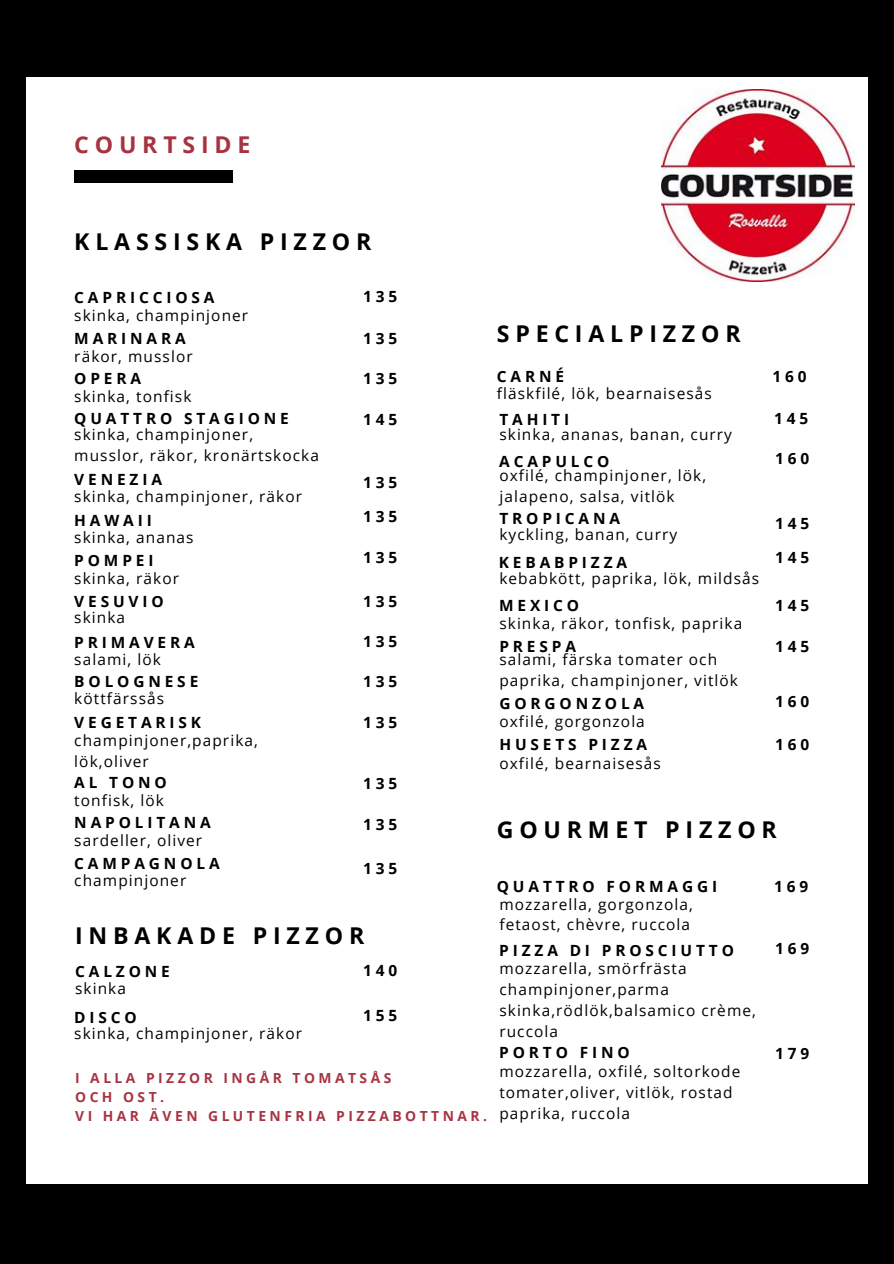
<style>
.page{position:relative;width:894px;height:1264px;background:#fff}
.page>*{position:absolute;margin:0;border:0;box-sizing:border-box;transform-origin:0 0}
.t1{font:700 23.1px "Open Sans";letter-spacing:.25em;color:#000}
.t2{font:700 23.1px "Open Sans";letter-spacing:.25em;color:#a73342}
.t3{font:15.45px/20.9px "Open Sans";letter-spacing:.07em;color:#000}
.t4{font:700 15.45px "Open Sans";letter-spacing:.25em;color:#000}
.t5{font:700 13.8px "Open Sans";letter-spacing:.25em;color:#a73342}
</style>
<div class="page">
<div style="left:0;top:0;width:893px;height:1263px;background:#000"></div>
<div style="left:26px;top:77px;width:840px;height:1106px;background:#fff"></div>
<div style="left:74px;top:170px;width:159px;height:12px;background:#000"></div>
<img style="left:661px;top:89px;width:193px;height:193px">
<p class="t2" style="left:74px;top:128px;width:177px">COURTSIDE</p>
<p class="t1" style="left:74px;top:225px;width:298px">KLASSISKA PIZZOR</p>
<p class="t4" style="left:74px;top:286px;width:142px">CAPRICCIOSA</p>
<p class="t4" style="left:363px;top:286px;width:36px">135</p>
<p class="t4" style="left:74px;top:328px;width:113px">MARINARA</p>
<p class="t4" style="left:363px;top:327px;width:36px">135</p>
<p class="t4" style="left:363px;top:367px;width:36px">135</p>
<p class="t3" style="left:74px;top:304px;width:175px">skinka, champinjoner</p>
<p class="t3" style="left:74px;top:345px;width:120px">räkor, musslor</p>
<p class="t4" style="left:74px;top:367px;width:68px">OPERA</p>
<p class="t3" style="left:74px;top:385px;width:119px">skinka, tonfisk</p>
<p class="t4" style="left:74px;top:407px;width:216px">QUATTRO STAGIONE</p>
<p class="t3" style="left:74px;top:424px;width:246px">skinka, champinjoner, musslor, räkor, kronärtskocka</p>
<p class="t4" style="left:363px;top:408px;width:36px">145</p>
<p class="t4" style="left:74px;top:468px;width:89px">VENEZIA</p>
<p class="t3" style="left:74px;top:485px;width:229px">skinka, champinjoner, räkor</p>
<p class="t4" style="left:74px;top:509px;width:79px">HAWAII</p>
<p class="t3" style="left:74px;top:527px;width:121px">skinka, ananas</p>
<p class="t4" style="left:74px;top:549px;width:81px">POMPEI</p>
<p class="t3" style="left:74px;top:567px;width:106px">skinka, räkor</p>
<p class="t4" style="left:363px;top:472px;width:36px">135</p>
<p class="t4" style="left:363px;top:505px;width:36px">135</p>
<p class="t4" style="left:363px;top:546px;width:36px">135</p>
<p class="t4" style="left:363px;top:590px;width:36px">135</p>
<p class="t4" style="left:74px;top:590px;width:91px">VESUVIO</p>
<p class="t3" style="left:74px;top:606px;width:52px">skinka</p>
<p class="t4" style="left:74px;top:631px;width:122px">PRIMAVERA</p>
<p class="t3" style="left:74px;top:649px;width:88px">salami, lök</p>
<p class="t4" style="left:74px;top:670px;width:125px">BOLOGNESE</p>
<p class="t4" style="left:363px;top:670px;width:36px">135</p>
<p class="t3" style="left:74px;top:688px;width:91px">köttfärssås</p>
<p class="t4" style="left:74px;top:711px;width:128px">VEGETARISK</p>
<p class="t4" style="left:363px;top:712px;width:36px">135</p>
<p class="t3" style="left:74px;top:729px;width:185px">champinjoner,paprika, lök,oliver</p>
<p class="t4" style="left:74px;top:772px;width:94px">AL TONO</p>
<p class="t4" style="left:363px;top:772px;width:36px">135</p>
<p class="t3" style="left:74px;top:789px;width:91px">tonfisk, lök</p>
<p class="t4" style="left:74px;top:811px;width:138px">NAPOLITANA</p>
<p class="t4" style="left:363px;top:813px;width:36px">135</p>
<p class="t3" style="left:74px;top:829px;width:129px">sardeller, oliver</p>
<p class="t4" style="left:74px;top:852px;width:147px">CAMPAGNOLA</p>
<p class="t3" style="left:74px;top:869px;width:113px">champinjoner</p>
<p class="t1" style="left:75px;top:918px;width:290px">INBAKADE PIZZOR</p>
<p class="t4" style="left:363px;top:631px;width:36px">135</p>
<p class="t4" style="left:363px;top:857px;width:36px">135</p>
<p class="t4" style="left:75px;top:960px;width:96px">CALZONE</p>
<p class="t3" style="left:75px;top:977px;width:52px">skinka</p>
<p class="t4" style="left:74px;top:1006px;width:64px">DISCO</p>
<p class="t3" style="left:74px;top:1022px;width:229px">skinka, champinjoner, räkor</p>
<p class="t4" style="left:363px;top:959px;width:36px">140</p>
<p class="t4" style="left:363px;top:1004px;width:36px">155</p>
<p class="t5" style="left:75px;top:1068px;width:317px">I ALLA PIZZOR INGÅR TOMATSÅS</p>
<p class="t5" style="left:75px;top:1087px;width:90px">OCH OST.</p>
<p class="t5" style="left:75px;top:1106px;width:413px">VI HAR ÄVEN GLUTENFRIA PIZZABOTTNAR.</p>
<p class="t1" style="left:496px;top:318px;width:245px">SPECIALPIZZOR</p>
<p class="t4" style="left:496px;top:365px;width:69px">CARNÉ</p>
<p class="t3" style="left:496px;top:383px;width:216px">fläskfilé, lök, bearnaisesås</p>
<p class="t4" style="left:772px;top:365px;width:36px">160</p>
<p class="t4" style="left:499px;top:408px;width:71px">TAHITI</p>
<p class="t3" style="left:499px;top:424px;width:234px">skinka, ananas, banan, curry</p>
<p class="t4" style="left:774px;top:408px;width:36px">145</p>
<p class="t4" style="left:499px;top:450px;width:112px">ACAPULCO</p>
<p class="t3" style="left:499px;top:465px;width:208px">oxfilé, champinjoner, lök, jalapeno, salsa, vitlök</p>
<p class="t4" style="left:775px;top:447px;width:36px">160</p>
<p class="t4" style="left:499px;top:507px;width:122px">TROPICANA</p>
<p class="t3" style="left:499px;top:523px;width:179px">kyckling, banan, curry</p>
<p class="t4" style="left:775px;top:512px;width:36px">145</p>
<p class="t4" style="left:498px;top:551px;width:130px">KEBABPIZZA</p>
<p class="t3" style="left:499px;top:567px;width:261px">kebabkött, paprika, lök, mildsås</p>
<p class="t4" style="left:775px;top:546px;width:36px">145</p>
<p class="t4" style="left:499px;top:594px;width:81px">MEXICO</p>
<p class="t4" style="left:775px;top:594px;width:36px">145</p>
<p class="t3" style="left:499px;top:612px;width:244px">skinka, räkor, tonfisk, paprika</p>
<p class="t4" style="left:499px;top:635px;width:78px">PRESPA</p>
<p class="t4" style="left:775px;top:635px;width:36px">145</p>
<p class="t3" style="left:499px;top:648px;width:240px">salami, färska tomater och paprika, champinjoner, vitlök</p>
<p class="t4" style="left:499px;top:692px;width:146px">GORGONZOLA</p>
<p class="t4" style="left:775px;top:690px;width:36px">160</p>
<p class="t3" style="left:499px;top:710px;width:147px">oxfilé, gorgonzola</p>
<p class="t4" style="left:499px;top:734px;width:149px">HUSETS PIZZA</p>
<p class="t4" style="left:775px;top:734px;width:36px">160</p>
<p class="t3" style="left:499px;top:752px;width:163px">oxfilé, bearnaisesås</p>
<p class="t1" style="left:496px;top:813px;width:281px">GOURMET PIZZOR</p>
<p class="t4" style="left:496px;top:875px;width:222px">QUATTRO FORMAGGI</p>
<p class="t4" style="left:774px;top:875px;width:36px">169</p>
<p class="t3" style="left:499px;top:893px;width:195px">mozzarella, gorgonzola, fetaost, chèvre, ruccola</p>
<p class="t4" style="left:499px;top:940px;width:236px">PIZZA DI PROSCIUTTO</p>
<p class="t4" style="left:775px;top:937px;width:36px">169</p>
<p class="t3" style="left:499px;top:957px;width:258px">mozzarella, smörfrästa champinjoner,parma skinka,rödlök,balsamico crème, ruccola</p>
<p class="t4" style="left:499px;top:1041px;width:132px">PORTO FINO</p>
<p class="t4" style="left:775px;top:1042px;width:36px">179</p>
<p class="t3" style="left:499px;top:1061px;width:242px">mozzarella, oxfilé, soltorkode tomater,oliver, vitlök, rostad paprika, ruccola</p>
</div>
